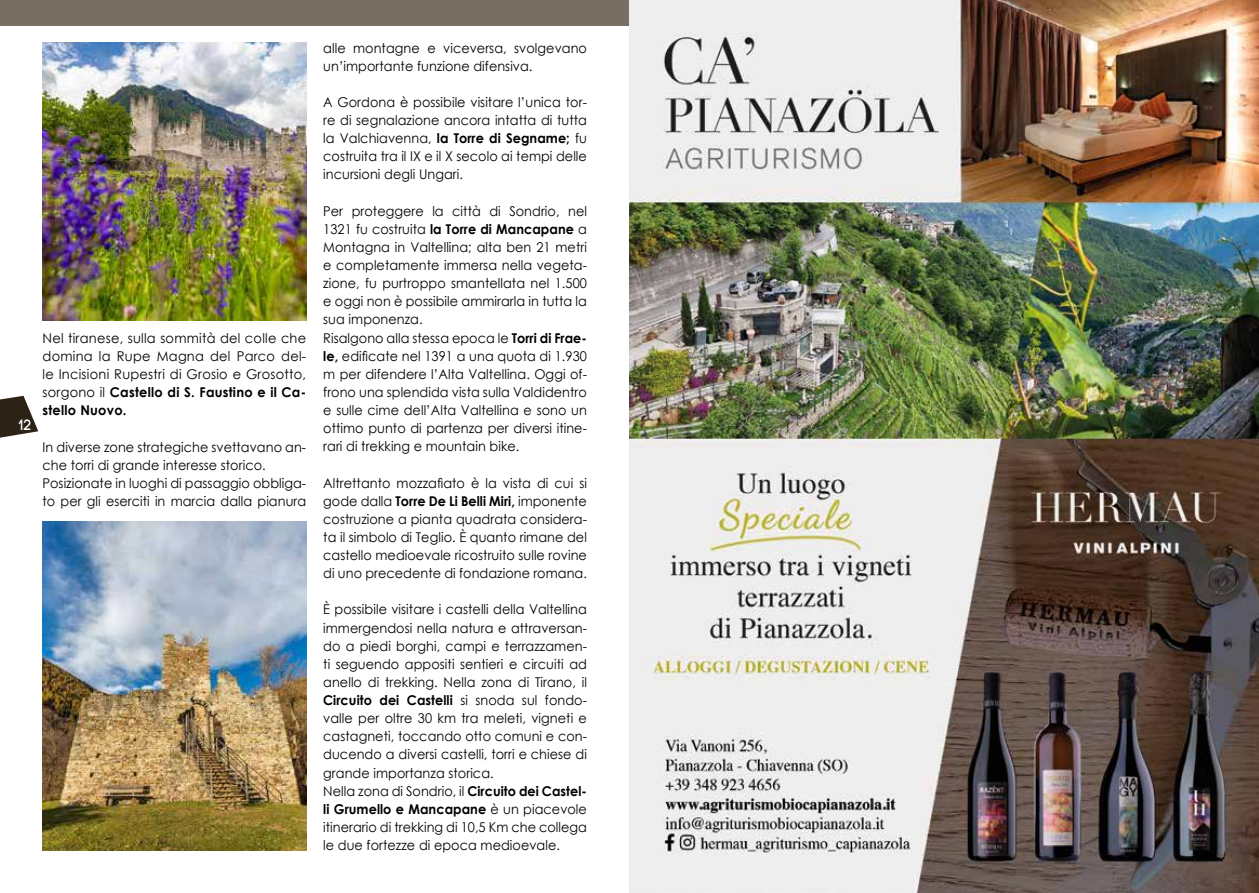
<style>
.page{position:relative;width:1259px;height:893px;background:#fff}
.page>*{position:absolute;margin:0;border:0;box-sizing:border-box;transform-origin:0 0}
.t1{font:700 15px "Code";color:#fff;scale:.9 1}
.t2{font:13.5px/18.1px "Century Gothic";letter-spacing:.005em;color:#000;scale:.95 1}
.t3{font:13.5px/18.1px "Century Gothic";letter-spacing:.005em;color:#000;text-align:justify;scale:.96 1}
.s1{font-weight:700}
</style>
<div class="page">
<svg style="left:0;top:396px;width:38px;height:42px"></svg>
<img style="left:43px;top:43px;width:263px;height:277px">
<img style="left:43px;top:522px;width:263px;height:328px">
<div style="left:0;top:0;width:1259px;height:26px;background:#776e64"></div>
<img style="left:629px;top:0;width:630px;height:893px">
<p class="t1" style="left:20px;top:417px;width:14px">12</p>
<p class="t3" style="left:43px;top:329px;width:276px">Nel tiranese, sulla sommità del colle che domina la Rupe Magna del Parco del&shy;le Incisioni Rupestri di Grosio e Grosotto, sorgono il <span class="s1">Castello di S. Faustino e il Ca&shy;stello Nuovo.</span></p>
<p class="t2" style="left:43px;top:438px;width:279px">In diverse zone strategiche svettavano an&shy;che torri di grande interesse storico.<br>Posizionate in luoghi di passaggio obbliga&shy;to per gli eserciti in marcia dalla pianura</p>
<p class="t2" style="left:323px;top:38px;width:279px">alle montagne e viceversa, svolgevano un’importante funzione difensiva.</p>
<p class="t2" style="left:323px;top:93px;width:279px;text-align:justify">A Gordona è possibile visitare l’unica tor&shy;re di segnalazione ancora intatta di tutta la Valchiavenna, <span class="s1">la Torre di Segname;</span> fu costruita tra il IX e il X secolo ai tempi delle incursioni degli Ungari.</p>
<p class="t2" style="left:323px;top:202px;width:279px">Per proteggere la città di Sondrio, nel 1321 fu costruita <span class="s1">la Torre di Mancapane</span> a Montagna in Valtellina; alta ben 21 metri e completamente immersa nella vegeta&shy;zione, fu purtroppo smantellata nel 1.500 e oggi non è possibile ammirarla in tutta la sua imponenza.<br>Risalgono alla stessa epoca le <span class="s1">Torri di Frae&shy;le,</span> edificate nel 1391 a una quota di 1.930 m per difendere l’Alta Valtellina. Oggi of&shy;frono una splendida vista sulla Valdidentro e sulle cime dell’Alta Valtellina e sono un ottimo punto di partenza per diversi itine&shy;rari di trekking e mountain bike.</p>
<p class="t2" style="left:323px;top:473px;width:279px;text-align:justify">Altrettanto mozzafiato è la vista di cui si gode dalla <span class="s1">Torre De Li Belli Miri,</span> imponente costruzione a pianta quadrata considera&shy;ta il simbolo di Teglio. È quanto rimane del castello medioevale ricostruito sulle rovine di uno precedente di fondazione romana.</p>
<p class="t2" style="left:323px;top:600px;width:279px">È possibile visitare i castelli della Valtellina immergendosi nella natura e attraversan&shy;do a piedi borghi, campi e terrazzamen&shy;ti seguendo appositi sentieri e circuiti ad anello di trekking. Nella zona di Tirano, il <span class="s1">Circuito dei Castelli</span> si snoda sul fondo&shy;valle per oltre 30 km tra meleti, vigneti e castagneti, toccando otto comuni e con&shy;ducendo a diversi castelli, torri e chiese di grande importanza storica.<br>Nella zona di Sondrio, il <span class="s1">Circuito dei Castel&shy;li Grumello e Mancapane</span> è un piacevole itinerario di trekking di 10,5 Km che collega le due fortezze di epoca medioevale.</p>
</div>
